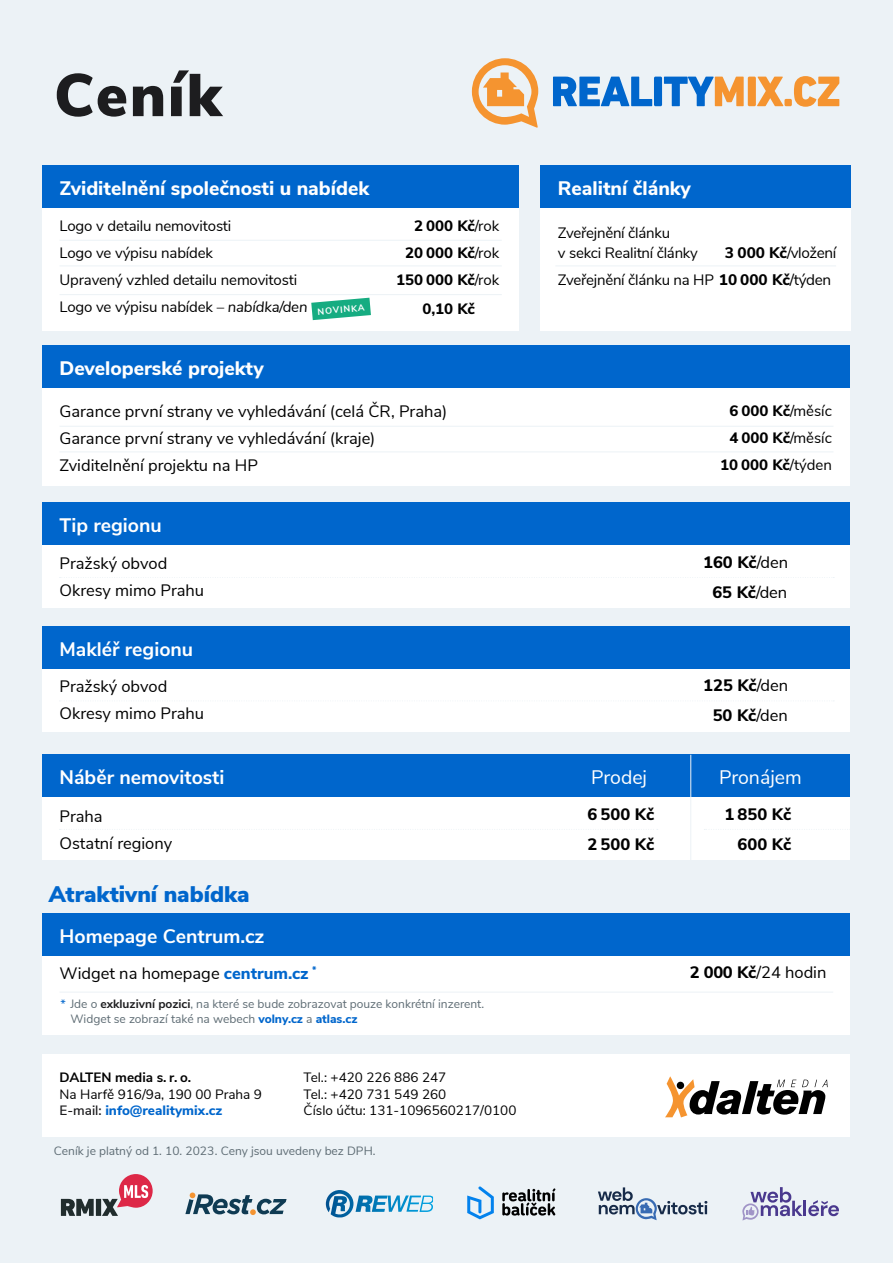
<style>
.page{position:relative;width:893px;height:1263px;background:#ecf2f6}
.page>*{position:absolute;margin:0;border:0;box-sizing:border-box;transform-origin:0 0}
.t1{font:900 60px "Nunito Sans";letter-spacing:.03em;color:#1d1d1f}
.t2{font:900 22.5px "Nunito Sans";color:#06c}
.t3{font:800 19.5px "Nunito Sans";color:#fff}
.t4{font:700 19.5px "Nunito Sans";color:#fff}
.t5{font:19.5px "Nunito Sans";color:#fff}
.t6{font:16.5px/27px "Nunito Sans";color:#000}
.t7{font:800 16.5px/30px "Nunito Sans";color:#000;text-align:center}
.t8{font:15.3px "Nunito Sans";letter-spacing:-.02em;color:#000}
.t9{font:15px/27px "Nunito Sans";letter-spacing:-.01em;color:#000}
.t10{font:800 15px/27px "Nunito Sans";color:#000;text-align:right}
.t11{font:13.5px/16.5px "Nunito Sans";color:#000}
.t12{font:700 13.5px "Nunito Sans";color:#000}
.t13{font:12px/15px "Nunito Sans";color:#5e6c74}
.t14{font:700 9px "Nunito Sans";color:#fff}
.s1{font-weight:400}
.s2{font-style:italic}
.s3{font-weight:800}
.s4{font-weight:800;font-size:15.3px}
.s5{font-size:15.3px}
.s6{font-weight:800;color:#06c}
.s7{color:#06c}
.s8{font-weight:700;color:#1d1d1f}
.s9{font-weight:600;color:#1d1d1f}
</style>
<div class="page">
<div style="left:43px;top:502px;width:807px;height:106px;background:#fff"></div>
<svg style="left:60px;top:577px;width:774px;height:1px"></svg>
<div style="left:43px;top:626px;width:807px;height:105px;background:#fff"></div>
<div style="left:43px;top:913px;width:807px;height:121px;background:#fff"></div>
<hr style="left:60px;top:992px;width:773px;height:1px;background:#ecf2f6">
<div style="left:43px;top:754px;width:807px;height:106px;background:#fff"></div>
<svg style="left:60px;top:829px;width:598px;height:1px"></svg>
<svg style="left:704px;top:829px;width:144px;height:1px"></svg>
<div style="left:43px;top:502px;width:807px;height:43px;background:#06c"></div>
<div style="left:43px;top:626px;width:807px;height:42px;background:#06c"></div>
<div style="left:43px;top:913px;width:807px;height:42px;background:#06c"></div>
<div style="left:43px;top:754px;width:807px;height:43px;background:#06c"></div>
<hr style="left:690px;top:755px;width:1px;height:106px;background:#ecf2f6">
<div style="left:43px;top:346px;width:807px;height:139px;background:#fff"></div>
<div style="left:43px;top:345px;width:807px;height:43px;background:#06c"></div>
<hr style="left:60px;top:426px;width:773px;height:1px;background:#ecf2f6">
<hr style="left:60px;top:451px;width:773px;height:1px;background:#ecf2f6">
<div style="left:784px;top:99px;width:8px;height:7px;background:#f59430;border-radius:2px"></div>
<svg style="left:553px;top:77px;width:99px;height:29px"></svg>
<div style="left:654px;top:77px;width:8px;height:29px;background:#06c;border-radius:2px"></div>
<svg style="left:664px;top:77px;width:80px;height:29px"></svg>
<div style="left:748px;top:77px;width:8px;height:29px;background:#f59430;border-radius:2px"></div>
<svg style="left:757px;top:77px;width:26px;height:29px"></svg>
<svg style="left:794px;top:76px;width:45px;height:31px"></svg>
<svg style="left:472px;top:58px;width:66px;height:70px"></svg>
<div style="left:43px;top:1054px;width:807px;height:83px;background:#fff"></div>
<svg style="left:665px;top:1076px;width:163px;height:41px"></svg>
<div style="left:677px;top:1082px;width:7px;height:7px;background:#000;border-radius:50%"></div>
<svg style="left:61px;top:1199px;width:33px;height:17px"></svg>
<div style="left:96px;top:1199px;width:5px;height:17px;background:#212d2d"></div>
<svg style="left:102px;top:1174px;width:51px;height:42px"></svg>
<svg style="left:185px;top:1192px;width:102px;height:23px"></svg>
<svg style="left:326px;top:1190px;width:107px;height:27px"></svg>
<svg style="left:598px;top:1187px;width:109px;height:33px"></svg>
<svg style="left:742px;top:1187px;width:97px;height:33px"></svg>
<div style="left:43px;top:165px;width:476px;height:166px;background:#fff"></div>
<div style="left:540px;top:165px;width:310px;height:166px;background:#fff"></div>
<hr style="left:60px;top:240px;width:442px;height:1px;background:#ecf2f6">
<hr style="left:60px;top:266px;width:442px;height:1px;background:#ecf2f6">
<hr style="left:60px;top:294px;width:442px;height:1px;background:#ecf2f6">
<hr style="left:555px;top:266px;width:281px;height:1px;background:#ecf2f6">
<div style="left:43px;top:165px;width:476px;height:43px;background:#06c"></div>
<div style="left:540px;top:165px;width:310px;height:43px;background:#06c"></div>
<svg style="left:311px;top:298px;width:60px;height:22px"></svg>
<svg style="left:502px;top:1188px;width:53px;height:27px"></svg>
<svg style="left:467px;top:1186px;width:27px;height:33px"></svg>
<h1 class="t1" style="left:54px;top:51px;width:169px">Ceník</h1>
<p class="t3" style="left:60px;top:174px;width:311px">Zviditelnění společnosti u nabídek</p>
<p class="t3" style="left:558px;top:174px;width:135px">Realitní články</p>
<p class="t10" style="left:396px;top:211px;width:105px">2 000 Kč<span class="s1">/rok<br></span>20 000 Kč<span class="s1">/rok<br></span>150 000 Kč<span class="s1">/rok</span></p>
<p class="t10" style="left:422px;top:294px;width:54px">0,10 Kč</p>
<p class="t9" style="left:60px;top:211px;width:250px">Logo v detailu nemovitosti<br>Logo ve výpisu nabídek<br>Upravený vzhled detailu nemovitosti<br>Logo ve výpisu nabídek – <span class="s2">nabídka/den</span></p>
<p class="t9" style="left:558px;top:222px;width:141px;line-height:19.5px">Zveřejnění článku<br>v sekci Realitní články</p>
<p class="t8" style="left:725px;top:242px;width:113px"><span class="s3">3 000 Kč</span>/vložení</p>
<p class="t9" style="left:558px;top:265px;width:275px">Zveřejnění článku na HP <span class="s4">10 000 Kč</span><span class="s5">/týden</span></p>
<p class="t14" style="left:317px;top:305px;width:49px;rotate:-5deg">NOVINKA</p>
<p class="t3" style="left:60px;top:354px;width:206px">Developerské projekty</p>
<p class="t6" style="left:60px;top:397px;width:389px">Garance první strany ve vyhledávání (celá ČR, Praha)<br>Garance první strany ve vyhledávání (kraje)<br>Zviditelnění projektu na HP</p>
<p class="t4" style="left:60px;top:511px;width:104px">Tip regionu</p>
<p class="t10" style="left:720px;top:396px;width:113px">6 000 Kč<span class="s1">/měsíc<br></span>4 000 Kč<span class="s1">/měsíc<br></span>10 000 Kč<span class="s1">/týden</span></p>
<p class="t6" style="left:60px;top:548px;width:146px">Pražský obvod<br>Okresy mimo Prahu</p>
<p class="t7" style="left:703px;top:546px;width:86px">160 Kč<span class="s1">/den<br></span>65 Kč<span class="s1">/den</span></p>
<p class="t4" style="left:60px;top:635px;width:135px">Makléř regionu</p>
<p class="t6" style="left:60px;top:672px;width:146px">Pražský obvod<br>Okresy mimo Prahu</p>
<p class="t7" style="left:703px;top:670px;width:86px">125 Kč<span class="s1">/den<br></span>50 Kč<span class="s1">/den</span></p>
<p class="t4" style="left:60px;top:763px;width:166px">Náběr nemovitosti</p>
<p class="t5" style="left:591px;top:763px;width:58px">Prodej</p>
<p class="t5" style="left:719px;top:763px;width:84px">Pronájem</p>
<p class="t6" style="left:60px;top:801px;width:114px">Praha<br>Ostatní regiony</p>
<p class="t7" style="left:724px;top:798px;width:68px;text-align:right">1 850 Kč<br>600 Kč</p>
<p class="t7" style="left:587px;top:798px;width:68px;text-align:left">6 500 Kč<br>2 500 Kč</p>
<h2 class="t2" style="left:49px;top:877px;width:202px">Atraktivní nabídka</h2>
<p class="t4" style="left:60px;top:922px;width:207px">Homepage Centrum.cz</p>
<p class="t6" style="left:60px;top:959px;width:258px">Widget na homepage <span class="s6">centrum.cz</span> <sup>*</sup></p>
<p class="t13" style="left:70px;top:996px;width:415px;text-indent:-10px"><span class="s7">*</span> Jde o <span class="s8">exkluzivní pozici</span>, na které se bude zobrazovat pouze konkrétní inzerent.<br>Widget se zobrazí také na webech <span class="s6">volny.cz</span> a <span class="s6">atlas.cz</span></p>
<p class="t12" style="left:60px;top:1068px;width:133px">DALTEN media s. r. o.</p>
<p class="t11" style="left:60px;top:1085px;width:204px">Na Harfě 916/9a, 190 00 Praha 9<br><span class="s9">E-mail:</span> <span class="s6">info@realitymix.cz</span></p>
<p class="t11" style="left:304px;top:1068px;width:214px">Tel.: +420 226 886 247<br>Tel.: +420 731 549 260<br>Číslo účtu: 131-1096560217/0100</p>
<p class="t13" style="left:54px;top:1142px;width:323px">Ceník je platný od 1. 10. 2023. Ceny jsou uvedeny bez DPH.</p>
<p class="t6" style="left:690px;top:958px;width:138px"><span class="s3">2 000 Kč</span>/24 hodin</p>
</div>
